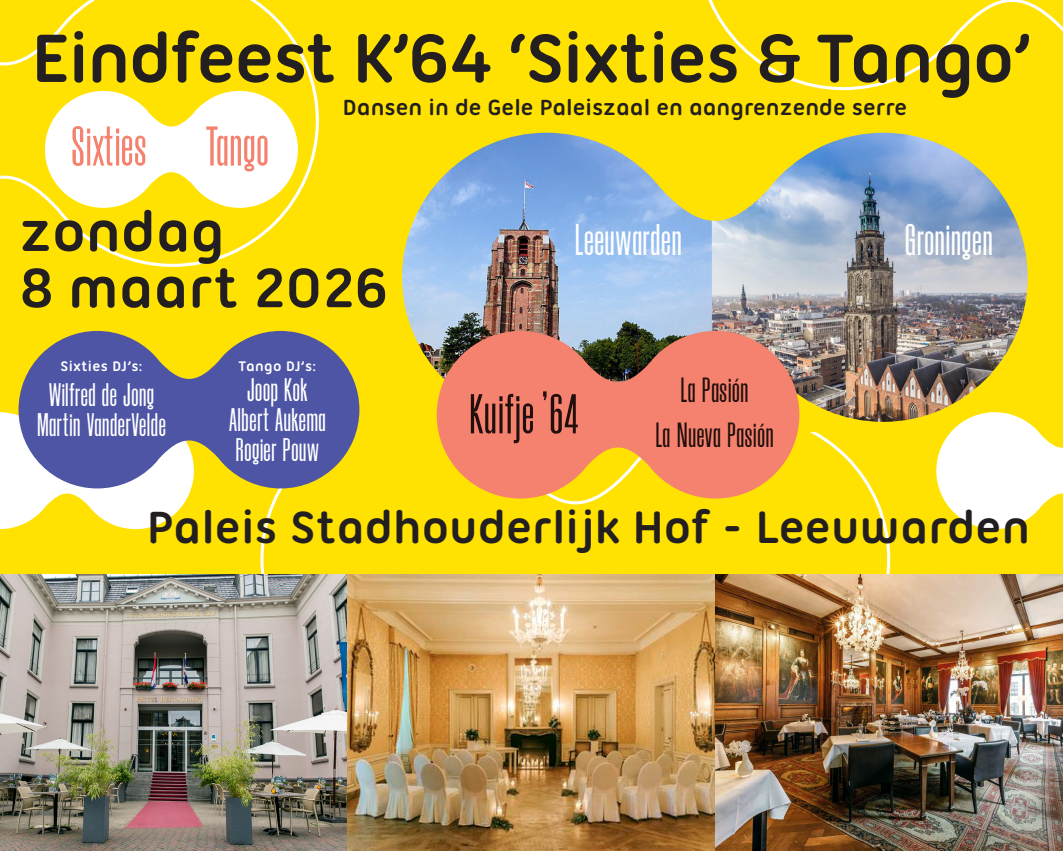
<style>
.page{position:relative;width:1063px;height:851px;background:#fff}
.page>*{position:absolute;margin:0;border:0;box-sizing:border-box;transform-origin:0 0}
.t1{font:700 73.75px "Ubuntu Titling";letter-spacing:-.02em;color:#231f20}
.t2{font:700 60px/56.2px "Ubuntu Titling";color:#231f20}
.t3{font:500 60px "Galgo";letter-spacing:.02em;color:#f4826e}
.t4{font:500 60px "Galgo";letter-spacing:.02em;color:#231f20}
.t5{font:700 48.75px "Ubuntu Titling";color:#231f20}
.t6{font:500 47.5px "Galgo";letter-spacing:.02em;color:#fff}
.t7{font:500 37.5px/45px "Galgo";letter-spacing:.02em;color:#231f20;text-align:center}
.t8{font:500 35px/30px "Galgo";letter-spacing:.02em;color:#fff;text-align:center}
.t9{font:700 23.75px "Ubuntu Titling";color:#231f20}
.t10{font:700 15px "Ubuntu Titling";letter-spacing:.02em;color:#fff}
</style>
<div class="page">
<div style="left:0;top:0;width:1063px;height:850px;background:#ffe201"></div>
<svg style="left:0;top:0;width:319px;height:267px"></svg>
<svg style="left:45px;top:91px;width:253px;height:117px"></svg>
<svg style="left:708px;top:0;width:355px;height:91px"></svg>
<svg style="left:260px;top:432px;width:631px;height:142px"></svg>
<svg style="left:0;top:412px;width:192px;height:117px"></svg>
<img style="left:359px;top:132px;width:669px;height:290px">
<svg style="left:437px;top:331px;width:362px;height:167px;background:#e3895f"></svg>
<svg style="left:19px;top:331px;width:340px;height:157px;fill:#4e55a4"></svg>
<svg style="left:936px;top:412px;width:127px;height:117px"></svg>
<img style="left:715px;top:574px;width:348px;height:276px">
<img style="left:0;top:574px;width:348px;height:276px">
<img style="left:348px;top:574px;width:367px;height:276px">
<h1 class="t1" style="left:32px;top:15px;width:1001px">Eindfeest K’64 ‘Sixties &amp; Tango’</h1>
<p class="t9" style="left:343px;top:94px;width:566px">Dansen in de Gele Paleiszaal en aangrenzende serre</p>
<h2 class="t3" style="left:71px;top:113px;width:198px">Sixties Tango</h2>
<h2 class="t2" style="left:19px;top:202px;width:370px">zondag<br>8 maart 2026</h2>
<p class="t10" style="left:61px;top:357px;width:83px">Sixties DJ’s:</p>
<p class="t8" style="left:37px;top:379px;width:130px">Wilfred de Jong<br>Martin VanderVelde</p>
<p class="t10" style="left:239px;top:357px;width:79px">Tango DJ’s:</p>
<p class="t8" style="left:229px;top:374px;width:98px">Joop Kok<br>Albert Aukema<br>Rogier Pouw</p>
<h3 class="t6" style="left:575px;top:214px;width:108px">Leeuwarden</h3>
<h3 class="t6" style="left:905px;top:213px;width:89px">Groningen</h3>
<h2 class="t4" style="left:469px;top:381px;width:111px">Kuifje ’64</h2>
<p class="t7" style="left:656px;top:367px;width:119px">La Pasión<br>La Nueva Pasión</p>
<h3 class="t5" style="left:147px;top:499px;width:884px">Paleis Stadhouderlijk Hof - Leeuwarden</h3>
</div>
